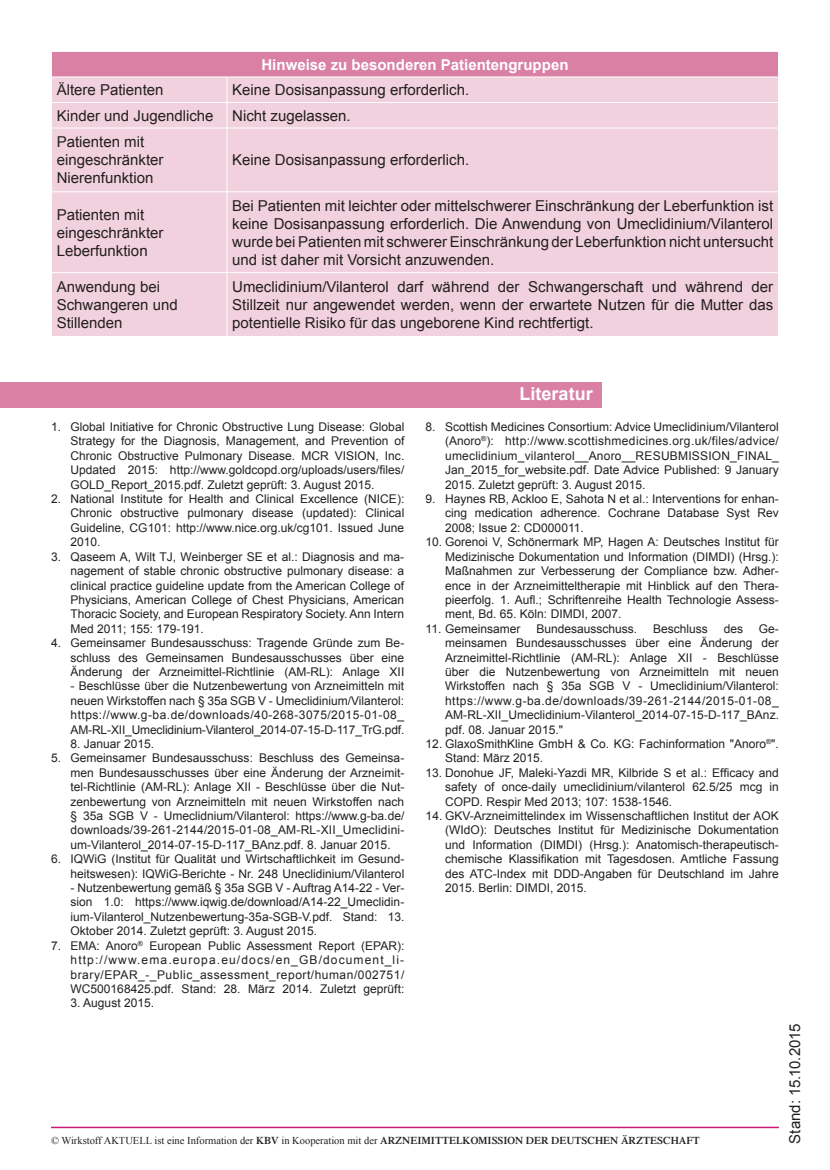
<style>
.page{position:relative;width:830px;height:1170px;background:#fff}
.page>*{position:absolute;margin:0;border:0;box-sizing:border-box;transform-origin:0 0}
.t1{font:700 18px "Arial";color:#fff}
.t2{font:15px/18px "Arial";color:#231f20}
.t3{font:700 15px "Arial";color:#fff}
.t4{font:12px/14.4px "Arial";color:#231f20;text-align:justify}
.t5{font:600 10.5px "Times LT Std";color:#231f20}
.t6{font:10.5px "Times New Roman";color:#231f20}
.s1{font-family:"Times New Roman";font-weight:400}
</style>
<div class="page">
<div style="left:0;top:382px;width:601px;height:25px;background:#d980a4"></div>
<hr style="left:51px;top:1126px;width:727px;height:2px;background:#c71a78">
<div style="left:51px;top:51px;width:727px;height:26px;background:#d980a4"></div>
<div style="left:52px;top:78px;width:725px;height:258px;background:#f0d1dd"></div>
<hr style="left:51px;top:51px;width:176px;height:1px;background:#fff">
<hr style="left:227px;top:51px;width:551px;height:1px;background:#fff">
<hr style="left:51px;top:102px;width:176px;height:1px;background:#fff">
<svg style="left:51px;top:52px;width:1px;height:25px"></svg>
<hr style="left:227px;top:102px;width:551px;height:1px;background:#fff">
<svg style="left:226px;top:77px;width:1px;height:51px"></svg>
<svg style="left:777px;top:76px;width:1px;height:52px"></svg>
<hr style="left:51px;top:128px;width:176px;height:1px;background:#fff">
<hr style="left:227px;top:128px;width:551px;height:1px;background:#fff">
<hr style="left:226px;top:128px;width:1px;height:63px;background:#fff">
<hr style="left:51px;top:191px;width:176px;height:1px;background:#fff">
<hr style="left:227px;top:191px;width:551px;height:1px;background:#fff">
<hr style="left:226px;top:192px;width:1px;height:80px;background:#fff">
<hr style="left:51px;top:272px;width:176px;height:1px;background:#fff">
<hr style="left:227px;top:272px;width:551px;height:1px;background:#fff">
<hr style="left:226px;top:273px;width:1px;height:63px;background:#fff">
<p class="t3" style="left:261px;top:54px;width:308px">Hinweise zu besonderen Patientengruppen</p>
<p class="t2" style="left:57px;top:81px;width:108px">Ältere Patienten</p>
<p class="t2" style="left:57px;top:77px;width:414px;line-height:26.1px;text-indent:175px">Keine Dosisanpassung erforderlich.<br>Kinder und Jugendliche Nicht zugelassen.<br>Patienten mit</p>
<p class="t2" style="left:57px;top:151px;width:108px">eingeschränkter<br>Nierenfunktion</p>
<p class="t2" style="left:232px;top:151px;width:238px">Keine Dosisanpassung erforderlich.</p>
<p class="t2" style="left:57px;top:205px;width:108px">Patienten mit eingeschränkter<br>Leberfunktion</p>
<p class="t2" style="left:232px;top:196px;width:542px;text-align:justify">Bei Patienten mit leichter oder mittelschwerer Einschränkung der Leberfunktion ist keine Dosisanpassung erforderlich. Die Anwendung von Umeclidinium/Vilanterol wurde bei Patienten mit schwerer Einschränkung der Leberfunktion nicht untersucht und ist daher mit Vorsicht anzuwenden.</p>
<p class="t2" style="left:57px;top:278px;width:122px">Anwendung bei<br>Schwangeren und<br>Stillenden</p>
<p class="t2" style="left:232px;top:278px;width:542px;text-align:justify">Umeclidinium/Vilanterol darf während der Schwangerschaft und während der Stillzeit nur angewendet werden, wenn der erwartete Nutzen für die Mutter das potentielle Risiko für das ungeborene Kind rechtfertigt.</p>
<p class="t4" style="left:71px;top:419px;width:335px;text-indent:-20px">1. Global Initiative for Chronic Obstructive Lung Disease: Global Strategy for the Diagnosis, Management, and Prevention of Chronic Obstructive Pulmonary Disease. MCR VISION, Inc.<br>Updated 2015: http://www.goldcopd.org/uploads/users/files/ GOLD_Report_2015.pdf. Zuletzt geprüft: 3. August 2015.</p>
<p class="t4" style="left:71px;top:491px;width:335px;text-indent:-19px">2. National Institute for Health and Clinical Excellence (NICE):<br>Chronic obstructive pulmonary disease (updated): Clinical Guideline, CG101: http://www.nice.org.uk/cg101. Issued June 2010.</p>
<p class="t4" style="left:70px;top:549px;width:335px;text-indent:-19px">3. Qaseem A, Wilt TJ, Weinberger SE et al.: Diagnosis and ma&shy;nagement of stable chronic obstructive pulmonary disease: a clinical practice guideline update from the American College of Physicians, American College of Chest Physicians, American Thoracic Society, and European Respiratory Society. Ann Intern Med 2011; 155: 179-191.</p>
<p class="t4" style="left:71px;top:635px;width:335px;text-indent:-20px">4. Gemeinsamer Bundesausschuss: Tragende Gründe zum Be&shy;schluss des Gemeinsamen Bundesausschusses über eine Änderung der Arzneimittel-Richtlinie (AM-RL): Anlage XII</p>
<p class="t4" style="left:71px;top:679px;width:335px">- Beschlüsse über die Nutzenbewertung von Arzneimitteln mit neuen Wirkstoffen nach § 35a SGB V - Umeclidinium/Vilanterol: https://www.g-ba.de/downloads/40-268-3075/2015-01-08_ AM-RL-XII_Umeclidinium-Vilanterol_2014-07-15-D-117_TrG.pdf.</p>
<p class="t4" style="left:71px;top:736px;width:85px">8. Januar 2015.</p>
<p class="t4" style="left:71px;top:751px;width:335px;text-indent:-20px">5. Gemeinsamer Bundesausschuss: Beschluss des Gemeinsa&shy;men Bundesausschusses über eine Änderung der Arzneimit&shy;tel-Richtlinie (AM-RL): Anlage XII - Beschlüsse über die Nut&shy;zenbewertung von Arzneimitteln mit neuen Wirkstoffen nach § 35a SGB V - Umeclidnium/Vilanterol: https://www.g-ba.de/ downloads/39-261-2144/2015-01-08_AM-RL-XII_Umeclidini&shy;um-Vilanterol_2014-07-15-D-117_BAnz.pdf. 8. Januar 2015.</p>
<p class="t4" style="left:51px;top:851px;width:354px;text-align:right">6. IQWiG (Institut für Qualität und Wirtschaftlichkeit im Gesund&shy;heitswesen): IQWiG-Berichte - Nr. 248 Uneclidinium/Vilanterol</p>
<p class="t4" style="left:71px;top:880px;width:335px">- Nutzenbewertung gemäß § 35a SGB V - Auftrag A14-22 - Ver&shy;sion 1.0: https://www.iqwig.de/download/A14-22_Umeclidin&shy;ium-Vilanterol_Nutzenbewertung-35a-SGB-V.pdf. Stand: 13.<br>Oktober 2014. Zuletzt geprüft: 3. August 2015.</p>
<p class="t4" style="left:71px;top:938px;width:335px;text-indent:-19px">7. EMA: Anoro<sup>®</sup> European Public Assessment Report (EPAR): http://www.ema.europa.eu/docs/en_GB/document_li&shy;brary/EPAR_-_Public_assessment_report/human/002751/ WC500168425.pdf. Stand: 28. März 2014. Zuletzt geprüft:</p>
<p class="t4" style="left:71px;top:995px;width:85px">3. August 2015.</p>
<h1 class="t1" style="left:519px;top:382px;width:75px">Literatur</h1>
<p class="t4" style="left:445px;top:419px;width:335px;text-indent:-20px">8. Scottish Medicines Consortium: Advice Umeclidinium/Vilanterol (Anoro<sup>®</sup>): http://www.scottishmedicines.org.uk/files/advice/ umeclidinium_vilanterol__Anoro__RESUBMISSION_FINAL_ Jan_2015_for_website.pdf. Date Advice Published: 9 January 2015. Zuletzt geprüft: 3. August 2015.</p>
<p class="t4" style="left:445px;top:491px;width:335px;text-indent:-19px">9. Haynes RB, Ackloo E, Sahota N et al.: Interventions for enhan&shy;cing medication adherence. Cochrane Database Syst Rev 2008; Issue 2: CD000011.</p>
<p class="t4" style="left:445px;top:535px;width:335px;text-indent:-20px">10. Gorenoi V, Schönermark MP, Hagen A: Deutsches Institut für Medizinische Dokumentation und Information (DIMDI) (Hrsg.):<br>Maßnahmen zur Verbesserung der Compliance bzw. Adher&shy;ence in der Arzneimitteltherapie mit Hinblick auf den Thera&shy;pieerfolg. 1. Aufl.; Schriftenreihe Health Technologie Assess&shy;ment, Bd. 65. Köln: DIMDI, 2007.</p>
<p class="t4" style="left:425px;top:621px;width:96px">11. Gemeinsamer</p>
<p class="t4" style="left:536px;top:621px;width:102px">Bundesausschuss.</p>
<p class="t4" style="left:652px;top:621px;width:56px">Beschluss</p>
<p class="t4" style="left:723px;top:621px;width:21px">des</p>
<p class="t4" style="left:445px;top:621px;width:335px;text-indent:313px">Ge&shy;meinsamen Bundesausschusses über eine Änderung der Arzneimittel-Richtlinie (AM-RL): Anlage XII - Beschlüsse über die Nutzenbewertung von Arzneimitteln mit neuen Wirkstoffen nach § 35a SGB V - Umeclidinium/Vilanterol: https://www.g-ba.de/downloads/39-261-2144/2015-01-08_ AM-RL-XII_Umeclidinium-Vilanterol_2014-07-15-D-117_BAnz. pdf. 08. Januar 2015."</p>
<p class="t4" style="left:445px;top:736px;width:335px;text-indent:-19px">12. GlaxoSmithKline GmbH &amp; Co. KG: Fachinformation "Anoro<sup>®</sup>".<br>Stand: März 2015.</p>
<p class="t4" style="left:445px;top:765px;width:335px;text-indent:-20px">13. Donohue JF, Maleki-Yazdi MR, Kilbride S et al.: Efficacy and safety of once-daily umeclidinium/vilanterol 62.5/25 mcg in COPD. Respir Med 2013; 107: 1538-1546.</p>
<p class="t4" style="left:445px;top:808px;width:335px;text-indent:-20px">14. GKV-Arzneimittelindex im Wissenschaftlichen Institut der AOK (WIdO): Deutsches Institut für Medizinische Dokumentation und Information (DIMDI) (Hrsg.): Anatomisch-therapeutisch&shy;chemische Klassifikation mit Tagesdosen. Amtliche Fassung des ATC-Index mit DDD-Angaben für Deutschland im Jahre 2015. Berlin: DIMDI, 2015.</p>
<p class="t6" style="left:51px;top:1133px;width:61px">© Wirkstoff AKTU</p>
<p class="t5" style="left:133px;top:1134px;width:568px"><span class="s1">ELL ist eine Information der</span> KBV <span class="s1">in Kooperation mit der</span> ARZNEIMITTELKOMISSION DER DEUTSCHEN ÄRZTESCHAFT</p>
<p class="t2" style="left:785px;top:1143px;width:121px;rotate:-90deg">Stand: 15.10.2015</p>
</div>
